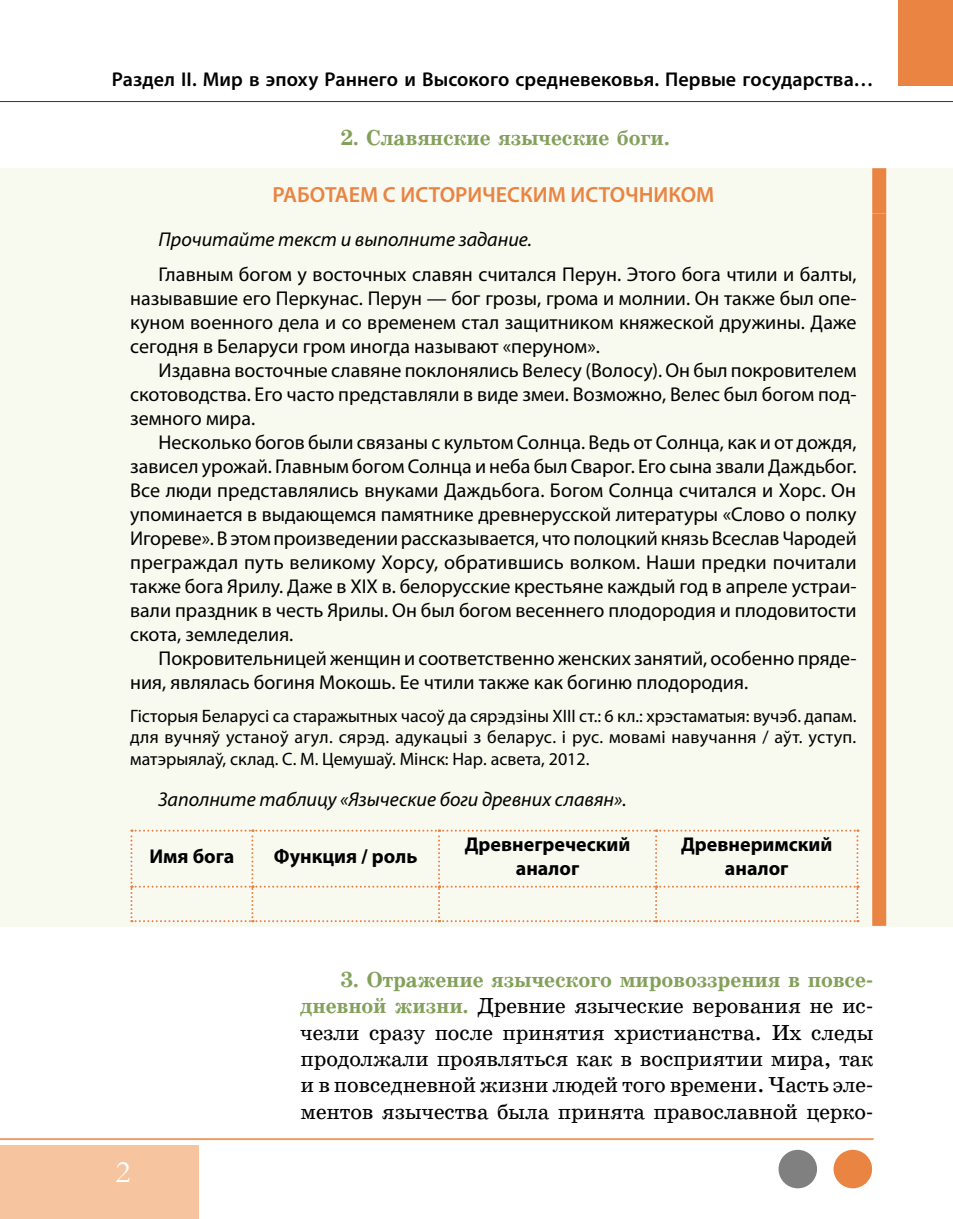
<style>
.page{position:relative;width:953px;height:1219px;background:#fff}
.page>*{position:absolute;margin:0;border:0;box-sizing:border-box;transform-origin:0 0}
.t1{font:32px "Garamond";color:#fff}
.t2{font:22px/26.4px "School Book Web";letter-spacing:-.01em;color:#000;text-align:justify}
.t3{font:600 22px "Myriad Pro";color:#e98442}
.t4{font:700 22px "School Book Web";letter-spacing:-.01em;color:#83a05b}
.t5{font:20px/24px "Myriad Pro";color:#000;text-align:justify}
.t6{font:italic 20px "Myriad Pro";color:#000}
.t7{font:600 20px "Myriad Pro";letter-spacing:.005em;color:#000}
.t8{font:700 20px/24px "Myriad Pro";color:#000;text-align:center}
.t9{font:18px/21.6px "Myriad Pro";color:#000;text-align:justify}
.s1{font-weight:700;color:#83a05b}
</style>
<div class="page">
<hr style="left:0;top:101px;width:952px;height:1px;background:#000">
<div style="left:898px;top:0;width:54px;height:86px;background:#e98442"></div>
<div style="left:0;top:1145px;width:198px;height:74px;background:#f6c49f"></div>
<div style="left:778px;top:1150px;width:39px;height:38px;background:#808080;border-radius:50%"></div>
<div style="left:833px;top:1150px;width:39px;height:38px;background:#e98442;border-radius:50%"></div>
<hr style="left:0;top:1138px;width:873px;height:2px;background:#e98442">
<div style="left:0;top:168px;width:952px;height:758px;background:#f8f9ef"></div>
<div style="left:872px;top:214px;width:14px;height:712px;background:#e98442"></div>
<div style="left:872px;top:168px;width:14px;height:46px;background:#e98442"></div>
<svg style="left:130px;top:830px;width:728px;height:92px"></svg>
<p class="t7" style="left:112px;top:67px;width:763px">Раздел II. Мир в эпоху Раннего и Высокого средневековья. Первые государства…</p>
<p class="t4" style="left:340px;top:125px;width:331px">2. Славянские языческие боги.</p>
<p class="t3" style="left:272px;top:180px;width:443px">РАБОТАЕМ С ИСТОРИЧЕСКИМ ИСТОЧНИКОМ</p>
<p class="t6" style="left:158px;top:226px;width:375px">Прочитайте текст и выполните задание.</p>
<p class="t5" style="left:130px;top:262px;width:727px;text-indent:28px">Главным богом у восточных славян считался Перун. Этого бога чтили и балты, называвшие его Перкунас. Перун — бог грозы, грома и молнии. Он также был опе&shy;куном военного дела и со временем стал защитником княжеской дружины. Даже сегодня в Беларуси гром иногда называют «перуном».</p>
<p class="t5" style="left:130px;top:358px;width:727px;text-indent:28px">Издавна восточные славяне поклонялись Велесу (Волосу). Он был покровителем скотоводства. Его часто представляли в виде змеи. Возможно, Велес был богом под&shy;земного мира.</p>
<p class="t5" style="left:130px;top:430px;width:728px;text-indent:28px">Несколько богов были связаны с культом Солнца. Ведь от Солнца, как и от дождя, зависел урожай. Главным богом Солнца и неба был Сварог. Его сына звали Даждьбог.<br>Все люди представлялись внуками Даждьбога. Богом Солнца считался и Хорс. Он упоминается в выдающемся памятнике древнерусской литературы «Слово о полку Игореве». В этом произведении рассказывается, что полоцкий князь Всеслав Чародей преграждал путь великому Хорсу, обратившись волком. Наши предки почитали также бога Ярилу. Даже в XIX в. белорусские крестьяне каждый год в апреле устраи&shy;вали праздник в честь Ярилы. Он был богом весеннего плодородия и плодовитости скота, земледелия.</p>
<p class="t5" style="left:130px;top:646px;width:727px;text-indent:28px">Покровительницей женщин и соответственно женских занятий, особенно пряде&shy;ния, являлась богиня Мокошь. Ее чтили также как богиню плодородия.</p>
<p class="t9" style="left:130px;top:705px;width:727px">Гісторыя Беларусі са старажытных часоў да сярэдзіны ХІІІ ст.: 6 кл.: хрэстаматыя: вучэб. дапам. для вучняў устаноў агул. сярэд. адукацыі з беларус. і рус. мовамі навучання / аўт. уступ. матэрыялаў, склад. С. М. Цемушаў. Мінск: Нар. асвета, 2012.</p>
<p class="t6" style="left:158px;top:787px;width:469px">Заполните таблицу «Языческие боги древних славян».</p>
<p class="t8" style="left:149px;top:844px;width:86px">Имя бога</p>
<p class="t8" style="left:274px;top:844px;width:145px">Функция / роль</p>
<p class="t8" style="left:465px;top:832px;width:167px">Древнегреческий аналог</p>
<p class="t8" style="left:681px;top:832px;width:153px">Древнеримский аналог</p>
<h1 class="t1" style="left:115px;top:1150px;width:17px">2</h1>
<p class="t2" style="left:300px;top:966px;width:574px;text-indent:40px"><span class="s1">3. Отражение языческого мировоззрения в повсе&shy;дневной жизни.</span> Древние языческие верования не ис&shy;чезли сразу после принятия христианства. Их следы продолжали проявляться как в восприятии мира, так и в повседневной жизни людей того времени. Часть эле&shy;ментов язычества была принята православной церко-</p>
</div>
